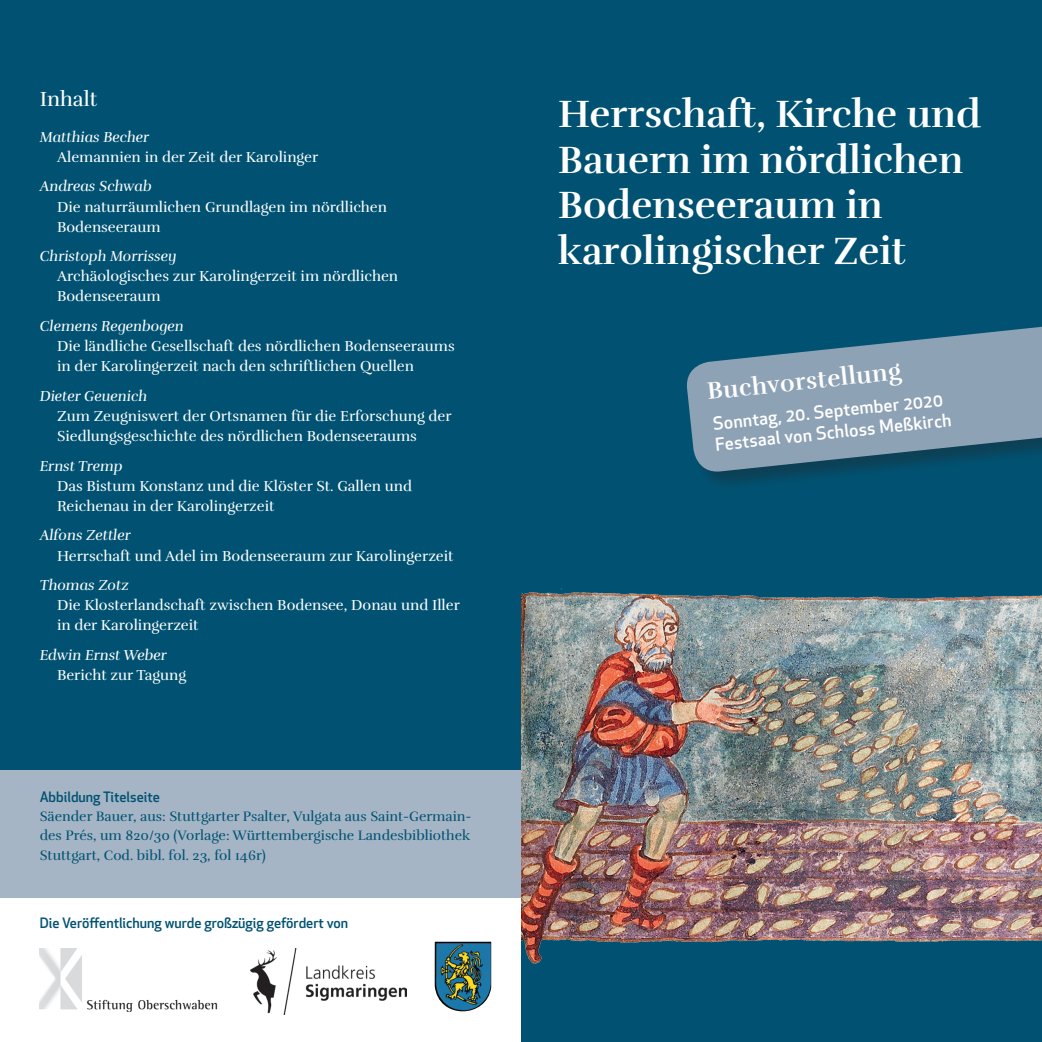
<style>
.page{position:relative;width:1042px;height:1042px;background:#fff}
.page>*{position:absolute;margin:0;border:0;box-sizing:border-box;transform-origin:0 0}
.t1{font:700 39.2px/45.7px "Rufina";color:#fff}
.t2{font:700 24.5px "Rufina";color:#fff}
.t3{font:21px "Rufina";color:#fff}
.t4{font:500 17.5px "Apex New";color:#fff}
.Inh_U1{font:14.88px/20.1px "Rufina";color:#fff}
.t5{font:14px/19.2px "Rufina";color:#015272;text-align:justify}
.t6{font:500 14px "Apex New";color:#015272}
.s1{font-style:italic}
</style>
<div class="page">
<div style="left:0;top:765px;width:521px;height:133px;background:#a5b5c5"></div>
<div style="left:521px;top:0;width:521px;height:1042px;background:#015272"></div>
<div style="left:686px;top:325px;width:356px;height:167px;background:#231f20;opacity:.35"></div>
<svg style="left:686px;top:325px;width:356px;height:149px;fill:#8ea2b5"></svg>
<img style="left:521px;top:588px;width:521px;height:376px">
<div style="left:0;top:0;width:521px;height:770px;background:#015272"></div>
<img style="left:40px;top:949px;width:178px;height:62px">
<img style="left:435px;top:942px;width:56px;height:70px">
<img style="left:251px;top:949px;width:156px;height:65px">
<p class="t3" style="left:40px;top:86px;width:59px">Inhalt</p>
<p class="Inh_U1" style="left:57px;top:127px;width:263px;text-indent:-17px"><span class="s1">Matthias Becher<br></span>Alemannien in der Zeit der Karolinger</p>
<p class="Inh_U1" style="left:57px;top:176px;width:331px;text-indent:-17px"><span class="s1">Andreas Schwab<br></span>Die naturräumlichen Grundlagen im nördlichen<br>Bodenseeraum</p>
<p class="Inh_U1" style="left:57px;top:246px;width:343px;text-indent:-17px"><span class="s1">Christoph Morrissey<br></span>Archäologisches zur Karolingerzeit im nördlichen<br>Bodenseeraum</p>
<p class="Inh_U1" style="left:57px;top:316px;width:399px;text-indent:-17px"><span class="s1">Clemens Regenbogen<br></span>Die ländliche Gesellschaft des nördlichen Bodenseeraums in der Karolingerzeit nach den schriftlichen Quellen</p>
<p class="Inh_U1" style="left:57px;top:386px;width:396px;text-indent:-17px"><span class="s1">Dieter Geuenich<br></span>Zum Zeugniswert der Ortsnamen für die Erforschung der<br>Siedlungsgeschichte des nördlichen Bodenseeraums</p>
<p class="Inh_U1" style="left:57px;top:456px;width:357px;text-indent:-17px"><span class="s1">Ernst Tremp<br></span>Das Bistum Konstanz und die Klöster St. Gallen und<br>Reichenau in der Karolingerzeit</p>
<p class="Inh_U1" style="left:57px;top:525px;width:398px;text-indent:-17px"><span class="s1">Alfons Zettler<br></span>Herrschaft und Adel im Bodenseeraum zur Karolingerzeit</p>
<p class="Inh_U1" style="left:57px;top:575px;width:404px;text-indent:-17px"><span class="s1">Thomas Zotz<br></span>Die Klosterlandschaft zwischen Bodensee, Donau und Iller in der Karolingerzeit</p>
<p class="Inh_U1" style="left:57px;top:645px;width:131px;text-indent:-17px"><span class="s1">Edwin Ernst Weber<br></span>Bericht zur Tagung</p>
<p class="t6" style="left:40px;top:787px;width:122px">Abbildung Titelseite</p>
<p class="t5" style="left:40px;top:807px;width:433px">Säender Bauer, aus: Stuttgarter Psalter, Vulgata aus Saint-Germain&shy;des Prés, um 820/30 (Vorlage: Württembergische Landesbibliothek Stuttgart, Cod. bibl. fol. 23, fol 146r)</p>
<p class="t6" style="left:40px;top:914px;width:310px">Die Veröffentlichung wurde großzügig gefördert von</p>
<p class="t1" style="left:558px;top:91px;width:424px">Herrschaft, Kirche und<br>Bauern im nördlichen<br>Bodenseeraum in karolingischer Zeit</p>
<p class="t2" style="left:706px;top:376px;width:196px;rotate:-6deg">Buchvorstellung</p>
<p class="t4" style="left:712px;top:412px;width:232px;rotate:-6deg">Sonntag, 20. September 2020</p>
<p class="t4" style="left:714px;top:433px;width:239px;rotate:-6deg">Festsaal von Schloss Meßkirch</p>
</div>
